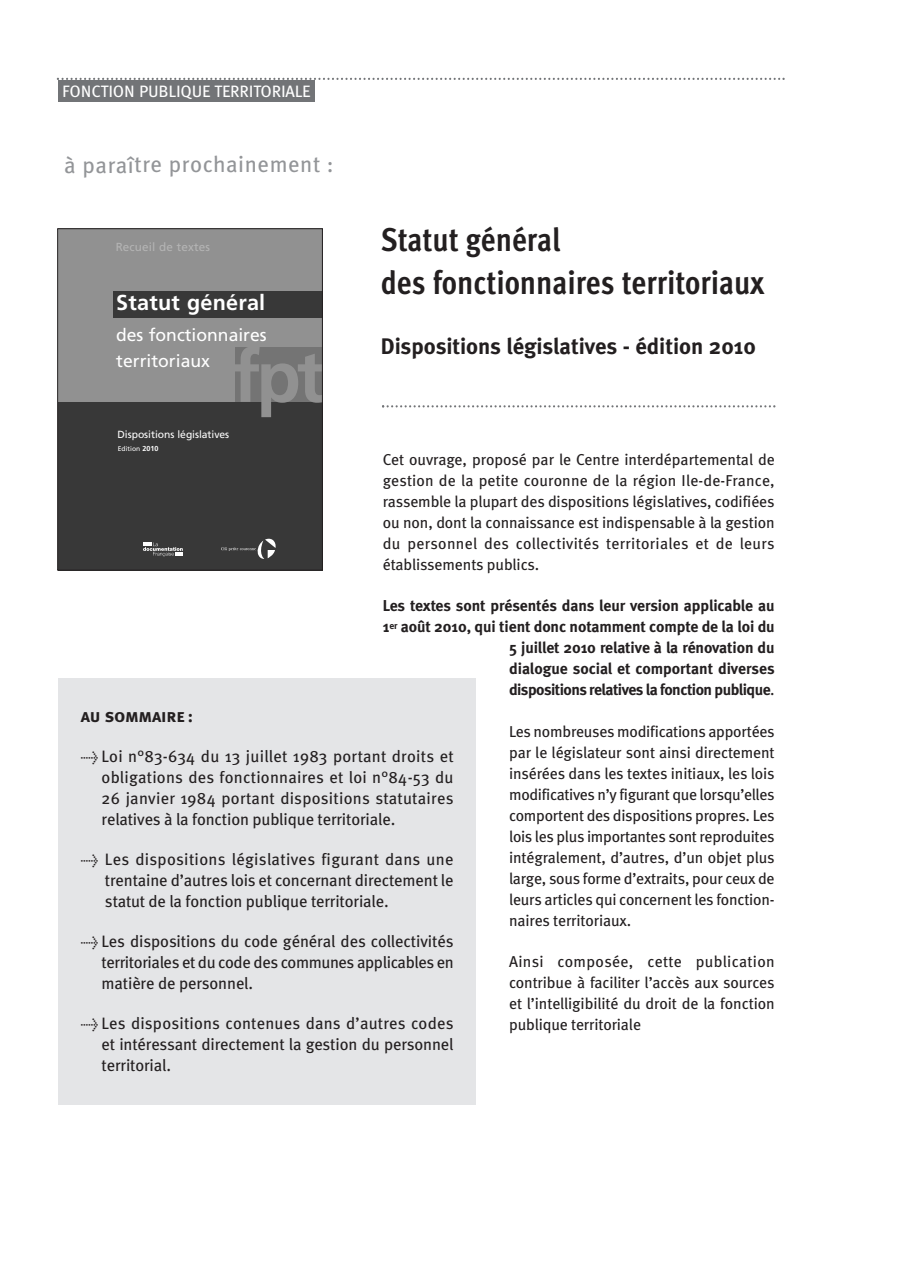
<style>
.page{position:relative;width:900px;height:1270px;background:#fff}
.page>*{position:absolute;margin:0;border:0;box-sizing:border-box;transform-origin:0 0}
.t1{font:700 72.9px "Frutiger";color:#919191}
.t2{font:700 33px/43.5px "Meta Cond";color:#231f20}
.t3{font:700 22.5px "Meta";color:#231f20}
.t4{font:22.5px "Meta";letter-spacing:.025em;color:#939598}
.t5{font:700 21.6px "Frutiger";letter-spacing:.01em;color:#fff}
.t6{font:18px "Meta Bold LF Caps";letter-spacing:-.015em;color:#231f20}
.t7{font:17.55px/26.2px "Frutiger";color:#fff}
.t8{font:16.5px/21px "Meta";letter-spacing:-.005em;color:#231f20;text-align:justify}
.t9{font:16.5px "Meta Book Caps";letter-spacing:-.01em;color:#fff}
.t10{font:15.75px/21px "Meta";letter-spacing:-.005em;color:#231f20;text-align:justify}
.t11{font:700 15.75px/21px "Meta";letter-spacing:-.005em;color:#231f20;text-align:right}
.t12{font:11.7px "Frutiger";letter-spacing:.01em;color:#b4b4b4}
.t13{font:10.35px "Frutiger";letter-spacing:-.005em;color:#fff}
.t14{font:6.75px "Frutiger";color:#fff}
.s1{font-weight:700;font-size:7.2px}
.s2{font-weight:400}
.s3{font-family:"Meta Book Expert";font-size:15px}
</style>
<div class="page">
<div style="left:58px;top:229px;width:264px;height:341px;background:#919191"></div>
<div style="left:235px;top:347px;width:87px;height:55px;background:#747474"></div>
<div style="left:113px;top:291px;width:209px;height:26px;background:#383838"></div>
<div style="left:58px;top:402px;width:264px;height:168px;background:#383838"></div>
<svg style="left:143px;top:542px;width:40px;height:14px"></svg>
<svg style="left:221px;top:539px;width:55px;height:20px"></svg>
<div style="left:57px;top:228px;width:266px;height:342px;border:1px solid #231f20"></div>
<div style="left:58px;top:80px;width:257px;height:22px;background:#727477"></div>
<svg style="left:57px;top:78px;width:728px;height:2px"></svg>
<svg style="left:382px;top:405px;width:393px;height:2px"></svg>
<div style="left:58px;top:678px;width:418px;height:426px;background:#e4e5e7"></div>
<p class="t9" style="left:62px;top:81px;width:250px">FONCTION PUBLIQUE TERRITORIALE</p>
<h3 class="t4" style="left:64px;top:156px;width:271px">à paraître prochainement :</h3>
<p class="t12" style="left:116px;top:242px;width:96px">Recueil de textes</p>
<h3 class="t5" style="left:116px;top:293px;width:150px">Statut général</h3>
<p class="t7" style="left:116px;top:323px;width:152px">des fonctionnaires territoriaux</p>
<h1 class="t1" style="left:232px;top:347px;width:95px">fpt</h1>
<h2 class="t2" style="left:381px;top:221px;width:385px">Statut général<br>des fonctionnaires territoriaux</h2>
<h3 class="t3" style="left:381px;top:338px;width:376px">Dispositions législatives - édition 2010</h3>
<p class="t13" style="left:118px;top:430px;width:113px">Dispositions législatives</p>
<p class="t14" style="left:118px;top:446px;width:42px">Edition <span class="s1">2010</span></p>
<p class="t10" style="left:383px;top:450px;width:393px">Cet ouvrage, proposé par le Centre interdépartemental de gestion de la petite couronne de la région Ile-de-France, rassemble la plupart des dispositions législatives, codifiées ou non, dont la connaissance est indispensable à la gestion du personnel des collectivités territoriales et de leurs établissements publics.</p>
<p class="t11" style="left:383px;top:596px;width:393px">Les textes sont présentés dans leur version applicable au 1<sup>er</sup> août 2010, qui tient donc notamment compte de la loi du 5 juillet 2010 relative à la rénovation du<br>dialogue social et comportant diverses<br>dispositions relatives la fonction publique<span class="s2">.</span></p>
<p class="t10" style="left:509px;top:722px;width:267px">Les nombreuses modifications apportées par le législateur sont ainsi directement insérées dans les textes initiaux, les lois modificatives n’y figurant que lorsqu’elles comportent des dispositions propres. Les lois les plus importantes sont reproduites intégralement, d’autres, d’un objet plus large, sous forme d’extraits, pour ceux de leurs articles qui concernent les fonction&shy;naires territoriaux.</p>
<p class="t10" style="left:509px;top:952px;width:267px">Ainsi composée, cette publication contribue à faciliter l’accès aux sources et l’intelligibilité du droit de la fonction publique territoriale</p>
<p class="t6" style="left:81px;top:705px;width:114px">au sommaire :</p>
<p class="t8" style="left:102px;top:747px;width:353px;text-indent:-21px"><span class="s3">l</span> Loi n°83-634 du 13 juillet 1983 portant droits et obligations des fonctionnaires et loi n°84-53 du 26 janvier 1984 portant dispositions statutaires relatives à la fonction publique territoriale.</p>
<p class="t8" style="left:105px;top:849px;width:350px;text-indent:-24px"><span class="s3">l</span> Les dispositions législatives figurant dans une trentaine d’autres lois et concernant directement le statut de la fonction publique territoriale.</p>
<p class="t8" style="left:102px;top:931px;width:354px;text-indent:-21px"><span class="s3">l</span> Les dispositions du code général des collectivités territoriales et du code des communes applicables en matière de personnel.</p>
<p class="t8" style="left:102px;top:1013px;width:353px;text-indent:-21px"><span class="s3">l</span> Les dispositions contenues dans d’autres codes et intéressant directement la gestion du personnel territorial.</p>
</div>
